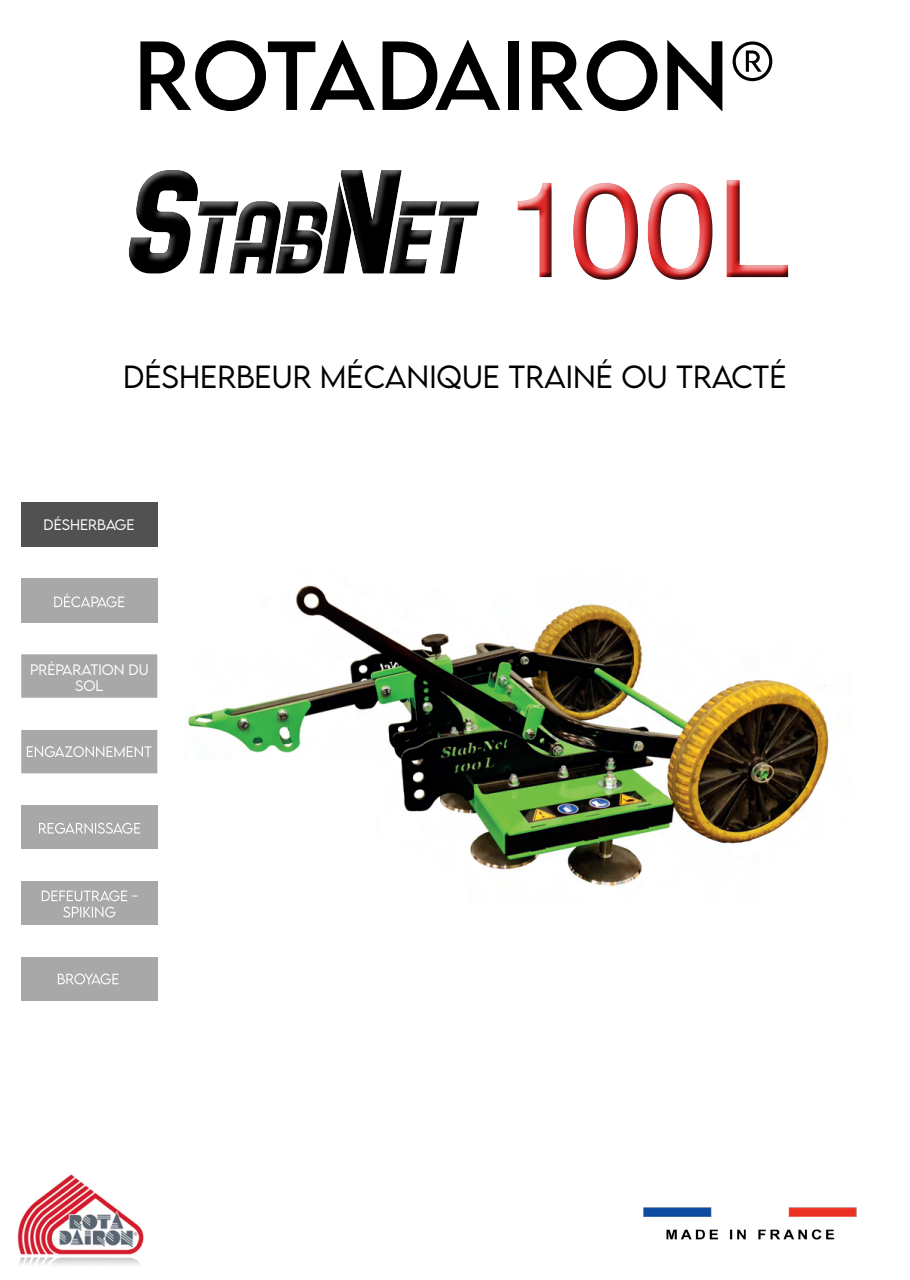
<style>
.page{position:relative;width:910px;height:1280px;background:#fff}
.page>*{position:absolute;margin:0;border:0;box-sizing:border-box;transform-origin:0 0}
.t1{font:135px "Swiss 721 BT";color:#df2728}
.t2{font:87px "LEMONMILK";color:#000}
.t3{font:300 28.5px "LEMONMILK";color:#000}
.t4{font:300 13.5px/16.2px "LEMONMILK";color:#fff;text-align:center}
</style>
<div class="page">
<img style="left:188px;top:585px;width:641px;height:301px">
<img style="left:643px;top:1207px;width:214px;height:33px">
<img style="left:17px;top:1174px;width:127px;height:91px">
<div style="left:21px;top:654px;width:136px;height:44px;background:#a8a8a8"></div>
<div style="left:21px;top:881px;width:136px;height:43px;background:#a8a8a8"></div>
<svg style="left:42px;top:890px;width:95px;height:27px"></svg>
<div style="left:21px;top:805px;width:136px;height:44px;background:#a8a8a8"></div>
<svg style="left:39px;top:823px;width:101px;height:11px"></svg>
<div style="left:21px;top:957px;width:136px;height:43px;background:#a8a8a8"></div>
<svg style="left:58px;top:973px;width:60px;height:11px"></svg>
<div style="left:21px;top:730px;width:136px;height:43px;background:#a8a8a8"></div>
<svg style="left:27px;top:746px;width:125px;height:11px"></svg>
<div style="left:21px;top:578px;width:136px;height:44px;background:#a8a8a8"></div>
<svg style="left:54px;top:593px;width:70px;height:14px"></svg>
<div style="left:21px;top:502px;width:136px;height:45px;background:#515151"></div>
<div style="left:124px;top:164px;width:364px;height:120px;background:#000;opacity:.75"></div>
<div style="left:512px;top:176px;width:283px;height:110px;background:#000;opacity:.75"></div>
<p class="t2" style="left:134px;top:19px;width:644px">ROTADAIRON®</p>
<h1 class="t1" style="left:505px;top:147px;width:285px">100L</h1>
<p class="t3" style="left:123px;top:358px;width:20px">DÉSHERBEUR</p>
<p class="t3" style="left:320px;top:358px;width:464px">MÉCAN IQUE trainé ou tractÉ</p>
<p class="t4" style="left:44px;top:516px;width:93px">DÉsherbage</p>
<p class="t4" style="left:30px;top:661px;width:120px">Préparation du sol</p>
</div>
